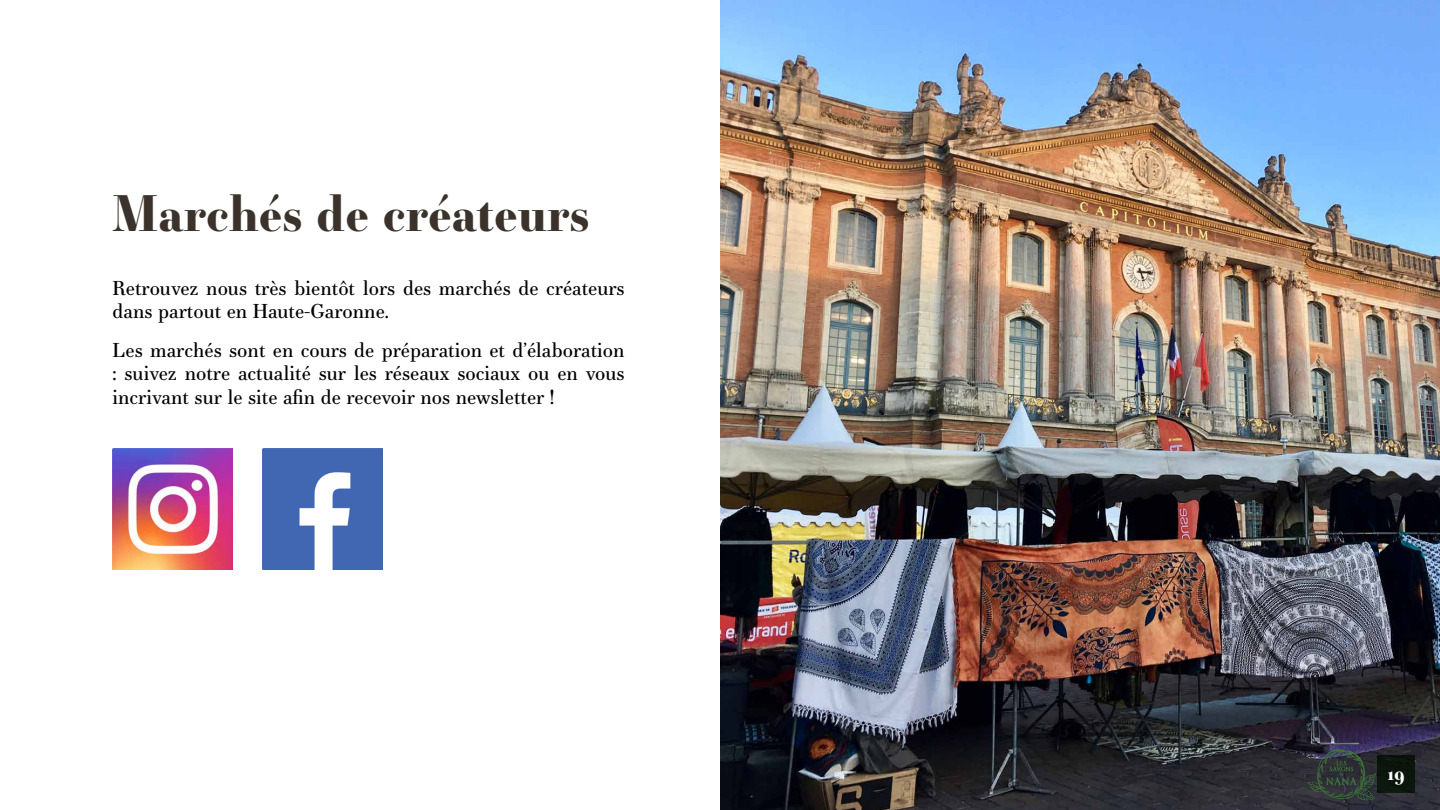
<style>
.page{position:relative;width:1440px;height:810px;background:#fff}
.page>*{position:absolute;margin:0;border:0;box-sizing:border-box;transform-origin:0 0}
.t1{font:700 48.75px "Essonnes Display";color:#3b332b}
.t2{font:19.5px/23.4px "Essonnes Text";color:#000}
.t3{font:700 18.75px "Essonnes Text";color:#fff}
</style>
<div class="page">
<img style="left:720px;top:0;width:720px;height:810px">
<div style="left:1377px;top:755px;width:37px;height:38px;background:#0b160c"></div>
<svg style="left:1307px;top:749px;width:69px;height:51px;background:#333c3b"></svg>
<img style="left:112px;top:448px;width:121px;height:121px">
<img style="left:262px;top:448px;width:121px;height:121px">
<h1 class="t1" style="left:112px;top:179px;width:479px">Marchés de créateurs</h1>
<p class="t2" style="left:112px;top:276px;width:514px">Retrouvez nous très bientôt lors des marchés de créateurs dans partout en Haute-Garonne.</p>
<p class="t2" style="left:112px;top:338px;width:514px;text-align:justify">Les marchés sont en cours de préparation et d’élaboration : suivez notre actualité sur les réseaux sociaux ou en vous incrivant sur le site afin de recevoir nos newsletter !</p>
<p class="t3" style="left:1388px;top:760px;width:18px">19</p>
</div>
